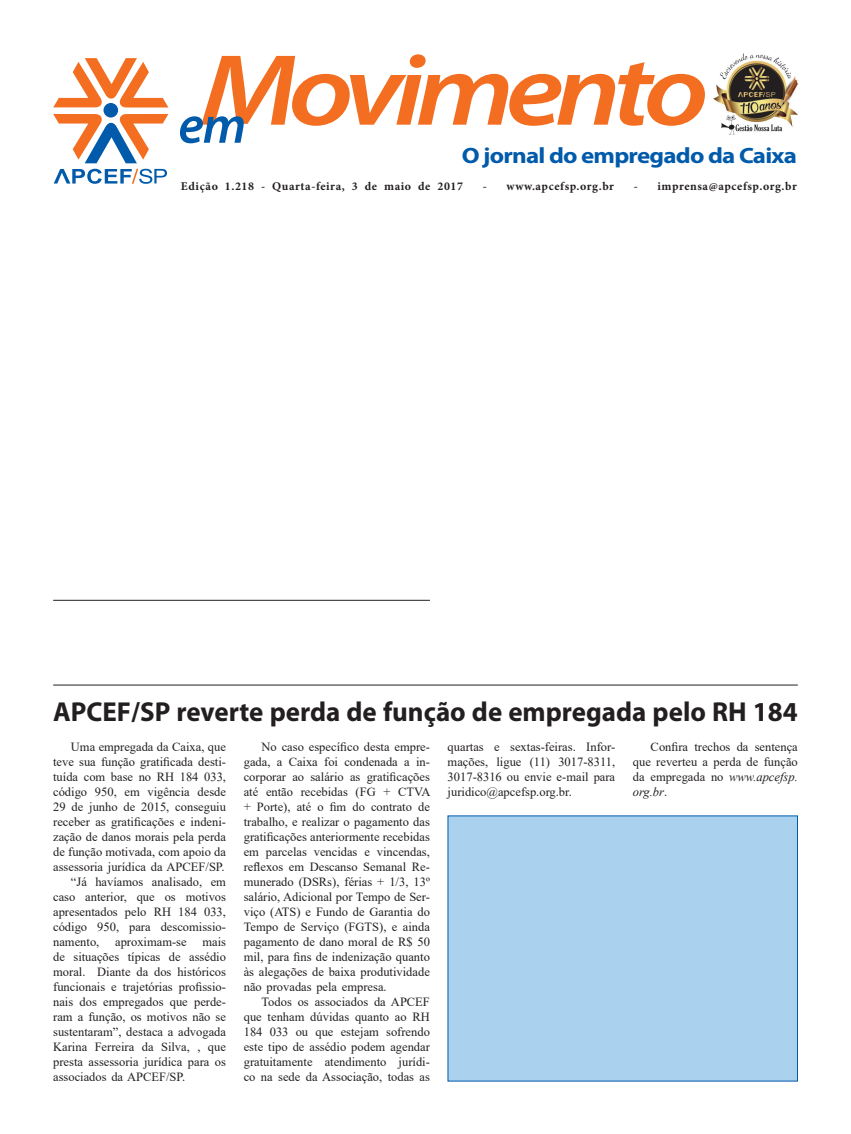
<style>
.page{position:relative;width:851px;height:1134px;background:#fff}
.page>*{position:absolute;margin:0;border:0;box-sizing:border-box;transform-origin:0 0}
.t1{font:italic 600 102px "Myriad Pro";letter-spacing:-.07em;color:#f36e21;scale:1.18 1}
.texto{font:700 27.5px "Myriad Pro";color:#231f20}
.t2{font:700 22.25px "Myriad Pro";letter-spacing:-.03em;color:#015aaa;scale:1.12 1}
.texto-2{font:12.5px/15px "Times New Roman";color:#231f20;text-align:justify}
.t3{font:700 11.88px "Minion Pro";letter-spacing:.05em;color:#231f20}
.s1{font-style:italic}
</style>
<div class="page">
<svg style="left:180px;top:116px;width:64px;height:27px"></svg>
<svg style="left:53px;top:58px;width:115px;height:49px"></svg>
<svg style="left:53px;top:114px;width:115px;height:49px"></svg>
<div style="left:103px;top:103px;width:15px;height:15px;background:#015aaa;border-radius:50%"></div>
<svg style="left:54px;top:169px;width:113px;height:15px"></svg>
<img style="left:713px;top:53px;width:86px;height:82px">
<hr style="left:53px;top:600px;width:377px;height:1px;background:#231f20">
<div style="left:447px;top:815px;width:350px;height:266px;background:#aad2ef"></div>
<hr style="left:53px;top:685px;width:744px;height:1px;background:#231f20">
<p class="t1" style="left:200px;top:26px;width:432px">Movimento</p>
<p class="t2" style="left:461px;top:141px;width:301px">O jornal do empregado da Caixa</p>
<p class="t3" style="left:181px;top:178px;width:284px">Edição 1.218 - Quarta-feira, 3 de maio de 2017</p>
<p class="t3" style="left:482px;top:178px;width:133px">- www.apcefsp.org.br</p>
<p class="t3" style="left:633px;top:178px;width:164px">- imprensa@apcefsp.org.br</p>
<p class="texto" style="left:53px;top:694px;width:746px">APCEF/SP reverte perda de função de empregada pelo RH 184</p>
<p class="texto-2" style="left:244px;top:739px;width:188px;text-indent:18px">No caso específico desta empre&shy;gada, a Caixa foi condenada a in&shy;corporar ao salário as gratificações até então recebidas (FG + CTVA + Porte), até o fim do contrato de trabalho, e realizar o pagamento das gratificações anteriormente recebidas em parcelas vencidas e vincendas, reflexos em Descanso Semanal Re&shy;munerado (DSRs), férias + 1/3, 13º salário, Adicional por Tempo de Ser&shy;viço (ATS) e Fundo de Garantia do Tempo de Serviço (FGTS), e ainda pagamento de dano moral de R$ 50 mil, para fins de indenização quanto às alegações de baixa produtividade não provadas pela empresa.</p>
<p class="texto-2" style="left:244px;top:994px;width:188px;text-indent:18px">Todos os associados da APCEF que tenham dúvidas quanto ao RH 184 033 ou que estejam sofrendo este tipo de assédio podem agendar gratuitamente atendimento jurídi&shy;co na sede da Associação, todas as</p>
<p class="texto-2" style="left:447px;top:739px;width:169px">quartas e sextas-feiras. Infor&shy;mações, ligue (11) 3017-8311, 3017-8316 ou envie e-mail para juridico@apcefsp.org.br.</p>
<p class="texto-2" style="left:632px;top:739px;width:166px;text-indent:18px">Confira trechos da sentença que reverteu a perda de função da empregada no <span class="s1">www.apcefsp. org.br</span>.</p>
<p class="texto-2" style="left:53px;top:739px;width:174px;text-indent:18px">Uma empregada da Caixa, que teve sua função gratificada desti&shy;tuída com base no RH 184 033, código 950, em vigência desde 29 de junho de 2015, conseguiu receber as gratificações e indeni&shy;zação de danos morais pela perda de função motivada, com apoio da assessoria jurídica da APCEF/SP.</p>
<p class="texto-2" style="left:53px;top:874px;width:174px;text-indent:18px">“Já havíamos analisado, em caso anterior, que os motivos apresentados pelo RH 184 033, código 950, para descomissio&shy;namento,</p>
<p class="texto-2" style="left:53px;top:934px;width:174px;text-indent:149px">mais de situações típicas de assédio moral. Diante da dos históricos funcionais e trajetórias profissio&shy;nais dos empregados que perde&shy;ram a função, os motivos não se sustentaram”, destaca a advogada Karina Ferreira da Silva, , que presta assessoria jurídica para os associados da APCEF/SP.</p>
<p class="texto-2" style="left:115px;top:934px;width:73px">aproximam-se</p>
</div>
